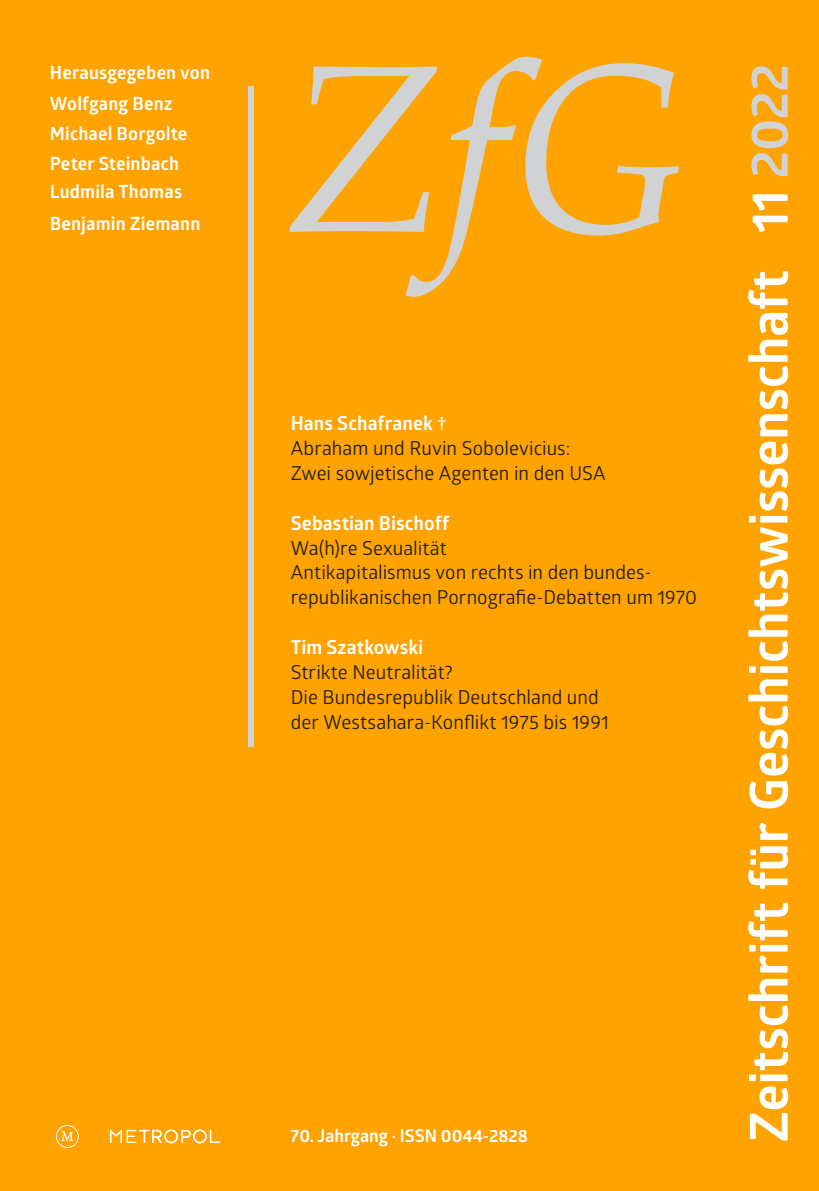
<style>
.page{position:relative;width:819px;height:1191px;background:#fff}
.page>*{position:absolute;margin:0;border:0;box-sizing:border-box;transform-origin:0 0}
.t1{font:italic 238px "Palatino LT Std";color:#d1d2d4}
.t2{font:700 52.5px "Glober";letter-spacing:-.005em;color:#fff}
.t3{font:19.25px/24.8px "Glober";color:#231f20}
.t4{font:700 19.25px "Glober";letter-spacing:.005em;color:#fff}
.t5{font:700 18.2px/30.1px "Glober";letter-spacing:.01em;color:#fff}
.t6{font:700 17.5px "Glober";color:#fff}
.s1{font-size:51.62px}
.s2{color:#d1d2d4}
.s3{font-weight:700;color:#fff}
.s4{font-family:"Minion Pro";font-weight:700;color:#fff}
</style>
<div class="page">
<div style="left:0;top:0;width:818px;height:1191px;background:#ffa300"></div>
<svg style="left:56px;top:1125px;width:23px;height:22px"></svg>
<svg style="left:110px;top:1129px;width:109px;height:14px"></svg>
<div style="left:248px;top:87px;width:6px;height:660px;background:#d1d2d4"></div>
<p class="t5" style="left:50px;top:58px;width:162px">Herausgegeben von<br>Wolfgang Benz<br>Michael Borgolte<br>Peter Steinbach</p>
<p class="t5" style="left:50px;top:175px;width:152px;line-height:31.8px">Ludmila Thomas<br>Benjamin Ziemann</p>
<h1 class="t1" style="left:285px;top:13px;width:402px">ZfG</h1>
<h2 class="t2" style="left:732px;top:1142px;width:1080px;rotate:-90deg">Zeitschrift für Geschichtswissenschaft <span class="s1">11</span> <span class="s2">2022</span></h2>
<p class="t3" style="left:291px;top:410px;width:316px"><span class="s3">Hans Schafranek</span> <span class="s4">†<br></span>Abraham und Ruvin Sobolevicius:<br>Zwei sowjetische Agenten in den USA</p>
<p class="t4" style="left:291px;top:509px;width:160px">Sebastian Bischoff</p>
<p class="t3" style="left:291px;top:534px;width:408px">Wa(h)re Sexualität<br>Antikapitalismus von rechts in den bundes&shy;republikanischen Pornografie-Debatten um 1970</p>
<p class="t4" style="left:291px;top:633px;width:134px">Tim Szatkowski</p>
<p class="t3" style="left:291px;top:659px;width:320px">Strikte Neutralität?<br>Die Bundesrepublik Deutschland und der Westsahara-Konflikt 1975 bis 1991</p>
<p class="t6" style="left:290px;top:1123px;width:239px">70. Jahrgang · ISSN 0044-2828</p>
</div>
